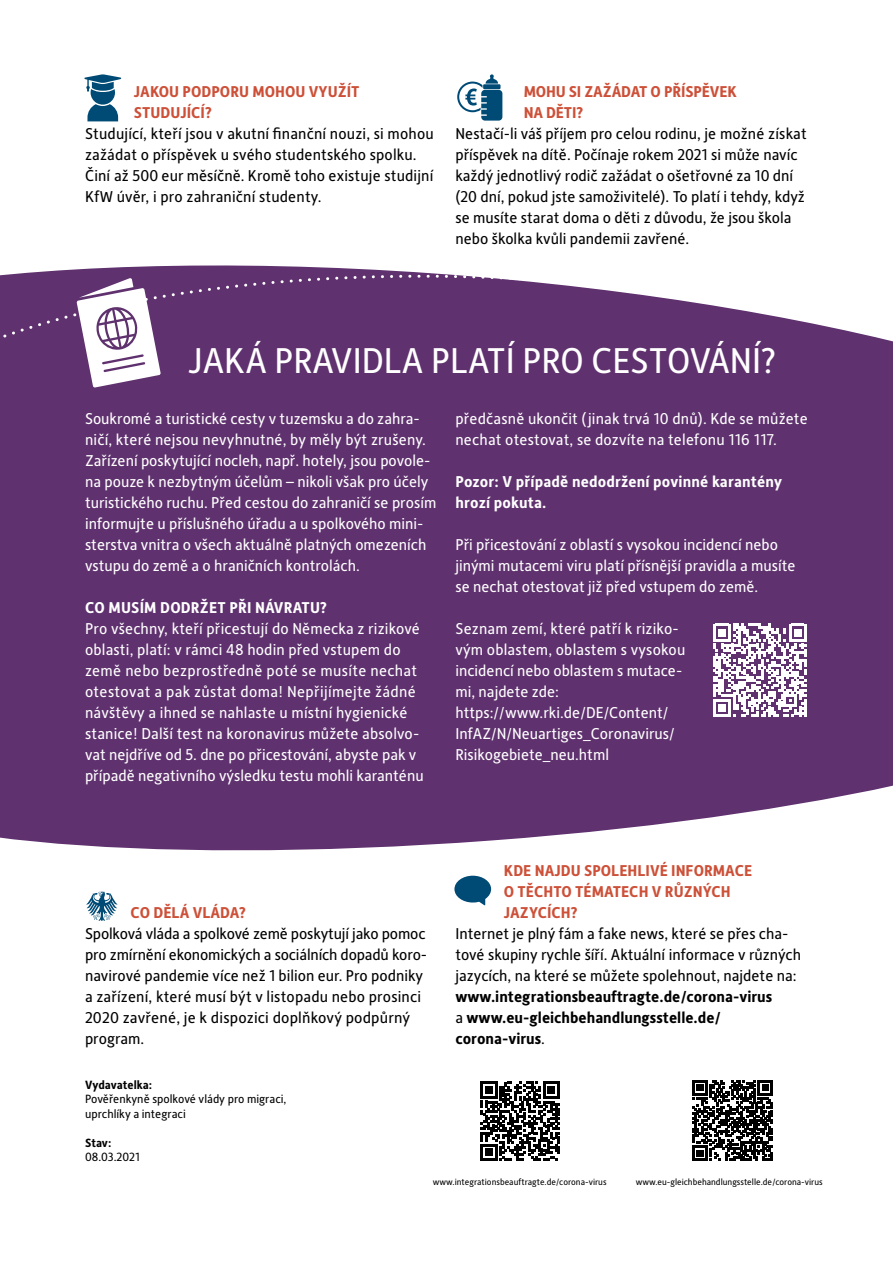
<style>
.page{position:relative;width:893px;height:1263px;background:#fff}
.page>*{position:absolute;margin:0;border:0;box-sizing:border-box;transform-origin:0 0}
.t1{font:36px "Alber New";color:#fff}
.t2{font:15.75px/21px "Alber New";color:#fff}
.t3{font:15.75px/21px "Alber New";color:#000}
.t4{font:700 15.75px/21px "Alber New";color:#cd5038}
.t5{font:700 15.75px/21px "Alber New";color:#000}
.t6{font:700 15.75px/21px "Alber New";letter-spacing:.01em;color:#fff}
.t7{font:12px/14.4px "Alber New";color:#000}
.t8{font:700 12px "Alber New";color:#000}
.t9{font:9px "Alber New";color:#000}
.s1{font-weight:400}
</style>
<div class="page">
<div style="left:0;top:285px;width:575px;height:307px;background:#5f316e"></div>
<div style="left:0;top:265px;width:568px;height:226px;background:#5f316e"></div>
<svg style="left:575px;top:286px;width:318px;height:306px;background:#6b4179"></svg>
<svg style="left:0;top:592px;width:893px;height:259px;background:#6a3f78"></svg>
<svg style="left:77px;top:278px;width:84px;height:110px"></svg>
<svg style="left:454px;top:876px;width:37px;height:29px"></svg>
<svg style="left:86px;top:892px;width:32px;height:29px"></svg>
<svg style="left:480px;top:1082px;width:80px;height:79px"></svg>
<svg style="left:692px;top:1080px;width:81px;height:81px"></svg>
<svg style="left:457px;top:74px;width:45px;height:47px"></svg>
<svg style="left:84px;top:74px;width:37px;height:47px"></svg>
<svg style="left:713px;top:624px;width:93px;height:93px"></svg>
<p class="t4" style="left:134px;top:81px;width:227px">JAKOU PODPORU MOHOU VYUŽÍT<br>STUDUJÍCÍ?</p>
<p class="t3" style="left:85px;top:123px;width:350px">Studující, kteří jsou v akutní finanční nouzi, si mohou zažádat o příspěvek u svého studentského spolku.<br>Činí až 500 eur měsíčně. Kromě toho existuje studijní KfW úvěr, i pro zahraniční studenty.</p>
<p class="t4" style="left:524px;top:81px;width:215px">MOHU SI ZAŽÁDAT O PŘÍSPĚVEK<br>NA DĚTI?</p>
<p class="t3" style="left:455px;top:123px;width:353px">Nestačí-li váš příjem pro celou rodinu, je možné získat příspěvek na dítě. Počínaje rokem 2021 si může navíc každý jednotlivý rodič zažádat o ošetřovné za 10 dní (20 dní, pokud jste samoživitelé). To platí i tehdy, když se musíte starat doma o děti z důvodu, že jsou škola nebo školka kvůli pandemii zavřené.</p>
<h1 class="t1" style="left:188px;top:337px;width:590px">JAKÁ PRAVIDLA PLATÍ PRO CESTOVÁNÍ?</h1>
<p class="t2" style="left:85px;top:407px;width:353px">Soukromé a turistické cesty v tuzemsku a do zahra&shy;ničí, které nejsou nevyhnutné, by měly být zrušeny.<br>Zařízení poskytující nocleh, např. hotely, jsou povole&shy;na pouze k nezbytným účelům – nikoli však pro účely turistického ruchu. Před cestou do zahraničí se prosím informujte u příslušného úřadu a u spolkového mini&shy;sterstva vnitra o všech aktuálně platných omezeních vstupu do země a o hraničních kontrolách.</p>
<p class="t6" style="left:85px;top:596px;width:243px">CO MUSÍM DODRŽET PŘI NÁVRATU?</p>
<p class="t2" style="left:85px;top:617px;width:340px">Pro všechny, kteří přicestují do Německa z rizikové oblasti, platí: v rámci 48 hodin před vstupem do země nebo bezprostředně poté se musíte nechat otestovat a pak zůstat doma! Nepřijímejte žádné návštěvy a ihned se nahlaste u místní hygienické stanice! Další test na koronavirus můžete absolvo&shy;vat nejdříve od 5. dne po přicestování, abyste pak v případě negativního výsledku testu mohli karanténu</p>
<p class="t2" style="left:455px;top:407px;width:354px">předčasně ukončit (jinak trvá 10 dnů). Kde se můžete nechat otestovat, se dozvíte na telefonu 116 117.</p>
<p class="t6" style="left:455px;top:470px;width:328px">Pozor: V případě nedodržení povinné karantény hrozí pokuta.</p>
<p class="t2" style="left:455px;top:533px;width:342px">Při přicestování z oblastí s vysokou incidencí nebo jinými mutacemi viru platí přísnější pravidla a musíte se nechat otestovat již před vstupem do země.</p>
<p class="t2" style="left:455px;top:617px;width:231px">Seznam zemí, které patří k riziko&shy;vým oblastem, oblastem s vysokou incidencí nebo oblastem s mutace&shy;mi, najdete zde: https://www.rki.de/DE/Content/<br>InfAZ/N/Neuartiges_Coronavirus/<br>Risikogebiete_neu.html</p>
<p class="t4" style="left:130px;top:901px;width:117px">CO DĚLÁ VLÁDA?</p>
<p class="t3" style="left:85px;top:922px;width:344px">Spolková vláda a spolkové země poskytují jako pomoc pro zmírnění ekonomických a sociálních dopadů koro&shy;navirové pandemie více než 1 bilion eur. Pro podniky a zařízení, které musí být v listopadu nebo prosinci 2020 zavřené, je k dispozici doplňkový podpůrný program.</p>
<p class="t8" style="left:85px;top:1077px;width:69px">Vydavatelka:</p>
<p class="t7" style="left:85px;top:1091px;width:203px">Pověřenkyně spolkové vlády pro migraci, uprchlíky a integraci</p>
<p class="t8" style="left:85px;top:1134px;width:28px">Stav:</p>
<p class="t7" style="left:85px;top:1149px;width:56px">08.03.2021</p>
<p class="t4" style="left:504px;top:859px;width:250px">KDE NAJDU SPOLEHLIVÉ INFORMACE<br>O TĚCHTO TÉMATECH V RŮZNÝCH<br>JAZYCÍCH?</p>
<p class="t3" style="left:455px;top:922px;width:347px">Internet je plný fám a fake news, které se přes cha&shy;tové skupiny rychle šíří. Aktuální informace v různých jazycích, na které se můžete spolehnout, najdete na:</p>
<p class="t5" style="left:455px;top:985px;width:318px">www.integrationsbeauftragte.de/corona-virus <span class="s1">a</span> www.eu-gleichbehandlungsstelle.de/ corona-virus<span class="s1">.</span></p>
<p class="t9" style="left:433px;top:1176px;width:175px">www.integrationsbeauftragte.de/corona-virus</p>
<p class="t9" style="left:636px;top:1176px;width:188px">www.eu-gleichbehandlungsstelle.de/corona-virus</p>
</div>
